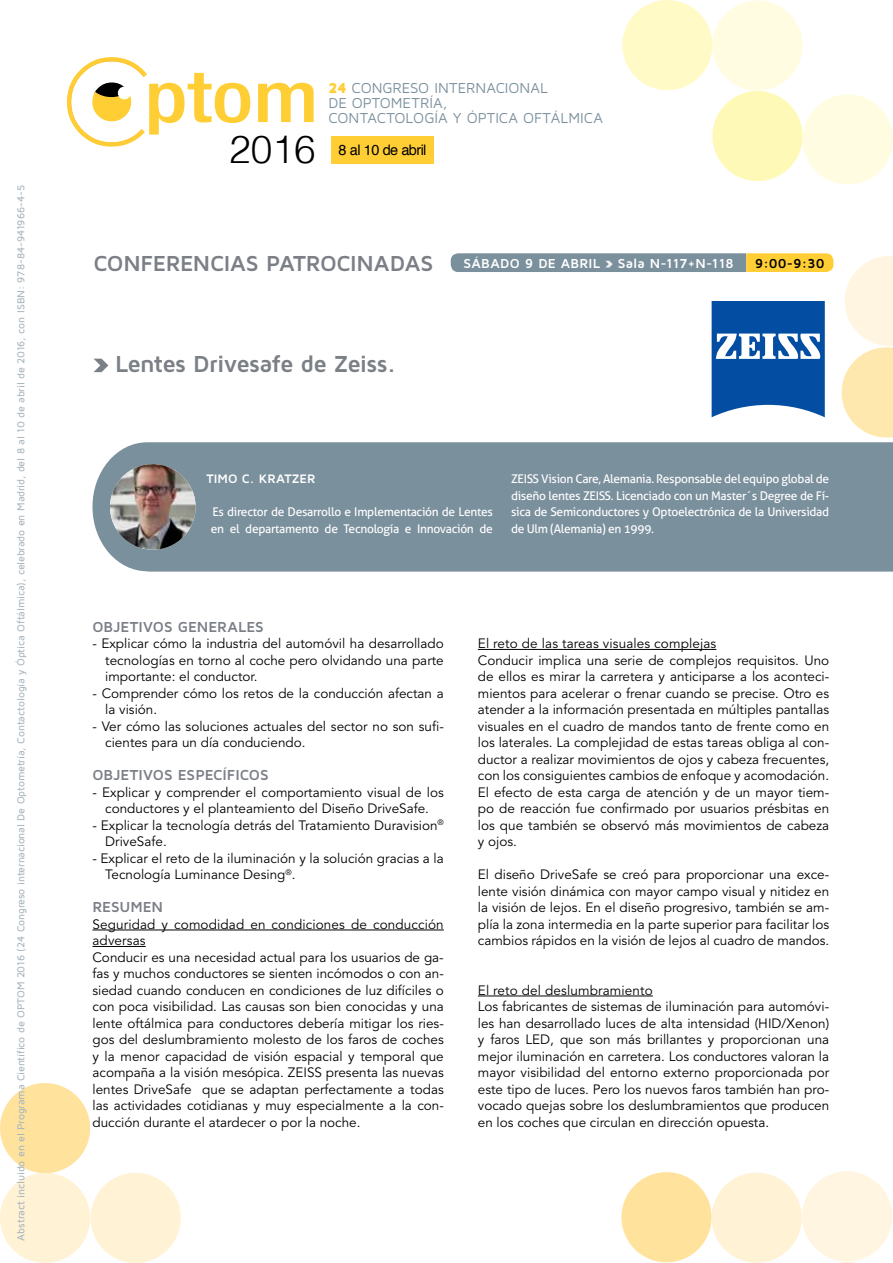
<style>
.page{position:relative;width:893px;height:1263px;background:#fff}
.page>*{position:absolute;margin:0;border:0;box-sizing:border-box;transform-origin:0 0}
.t1{font:300 38.85px "Helvetica";color:#000}
.t2{font:700 24px "Maven Pro";color:#7b7f86}
.t3{font:700 22.5px "Maven Pro";letter-spacing:-.015em;color:#7b7f86}
.t4{font:700 15px "Maven Pro";letter-spacing:-.005em;color:#7b7f86}
.t5{font:14.85px/14.9px "Maven Pro";letter-spacing:-.005em;color:#7b909d}
.t6{font:14.55px "Helvetica";letter-spacing:-.04em;color:#000}
.t7{font:13.5px/16.5px "Avenir LT Std";color:#000}
.t8{font:700 13.5px "Maven Pro";letter-spacing:.01em;color:#fff}
.t9{font:700 13.5px "Maven Pro";color:#000}
.t10{font:700 12.75px "Maven Pro";letter-spacing:-.005em;color:#fff}
.t11{font:12px/16.5px "Aller";letter-spacing:-.025em;color:#fff}
.t12{font:500 10.5px "Maven Pro";letter-spacing:-.015em;color:#a8b5be}
.s1{font-weight:900;color:#ffce35}
</style>
<div class="page">
<div style="left:331px;top:136px;width:103px;height:28px;background:#ffce35"></div>
<div style="left:803px;top:94px;width:90px;height:91px;background:#fffce1;border-radius:50%"></div>
<div style="left:622px;top:0;width:90px;height:90px;background:#fffac6;border-radius:50%"></div>
<div style="left:712px;top:91px;width:91px;height:90px;background:#fff9b7;border-radius:50%"></div>
<div style="left:712px;top:0;width:91px;height:91px;background:#fffce1;border-radius:50%"></div>
<svg style="left:258px;top:83px;width:56px;height:39px"></svg>
<svg style="left:67px;top:57px;width:183px;height:90px"></svg>
<div style="left:802px;top:1171px;width:90px;height:90px;background:#fff5e1;border-radius:50%"></div>
<div style="left:621px;top:1172px;width:91px;height:90px;background:#ffe39d;border-radius:50%"></div>
<div style="left:712px;top:1172px;width:90px;height:91px;background:#fff2d5;border-radius:50%"></div>
<div style="left:0;top:1083px;width:90px;height:90px;background:#ffe39d;border-radius:50%"></div>
<div style="left:0;top:1173px;width:90px;height:90px;background:#fff2d5;border-radius:50%"></div>
<div style="left:91px;top:1173px;width:90px;height:90px;background:#fff2d5;border-radius:50%"></div>
<svg style="left:842px;top:256px;width:51px;height:181px"></svg>
<svg style="left:451px;top:253px;width:382px;height:19px;background:#9ba088"></svg>
<svg style="left:839px;top:1262px;width:17px;height:1px"></svg>
<svg style="left:94px;top:359px;width:14px;height:13px"></svg>
<hr style="left:92px;top:930px;width:352px;height:1px;background:#000">
<hr style="left:92px;top:946px;width:54px;height:1px;background:#000">
<hr style="left:478px;top:649px;width:238px;height:1px;background:#000">
<hr style="left:478px;top:996px;width:175px;height:1px;background:#000">
<div style="left:92px;top:442px;width:801px;height:130px;background:#7b909d"></div>
<img style="left:110px;top:464px;width:86px;height:86px;border-radius:43px">
<svg style="left:712px;top:301px;width:113px;height:116px"></svg>
<p class="t12" style="left:14px;top:1240px;width:1057px;rotate:-90deg">Abstract incluido en el Programa Científico de OPTOM 2016 (24 Congreso internacional De Optometría, Contactología y Óptica Oftálmica), celebrado en Madrid, del 8 al 10 de abril de 2016, con ISBN: 978-84-941966-4-5</p>
<p class="t5" style="left:328px;top:80px;width:276px"><span class="s1">24</span> CONGRESO INTERNACIONAL<br>DE OPTOMETRÍA,<br>CONTACTOLOGÍA Y ÓPTICA OFTÁLMICA</p>
<h1 class="t1" style="left:229px;top:118px;width:88px">2016</h1>
<p class="t6" style="left:339px;top:139px;width:89px">8 al 10 de abril</p>
<h3 class="t3" style="left:93px;top:249px;width:342px">CONFERENCIAS PATROCINADAS</h3>
<p class="t8" style="left:463px;top:254px;width:38px">SÁBADO</p>
<p class="t8" style="left:525px;top:254px;width:77px">9 DE ABRIL</p>
<p class="t8" style="left:618px;top:254px;width:117px">SALA N-117+N-118</p>
<p class="t9" style="left:755px;top:254px;width:71px">9:00-9:30</p>
<h2 class="t2" style="left:115px;top:349px;width:282px">LENTES DRIVESAFE DE ZEISS.</h2>
<p class="t10" style="left:206px;top:471px;width:110px">TIMO C. KRATZER</p>
<p class="t11" style="left:211px;top:503px;width:284px">Es director de Desarrollo e Implementación de Lentes en el departamento de Tecnología e Innovación de</p>
<p class="t11" style="left:511px;top:470px;width:320px;text-align:justify">ZEISS Vision Care, Alemania. Responsable del equipo global de diseño lentes ZEISS. Licenciado con un Master´s Degree de Fí&shy;sica de Semiconductores y Optoelectrónica de la Universidad de Ulm (Alemania) en 1999.</p>
<p class="t4" style="left:92px;top:617px;width:155px">OBJETIVOS GENERALES</p>
<p class="t7" style="left:105px;top:635px;width:340px;text-align:justify;text-indent:-13px">- Explicar cómo la industria del automóvil ha desarrollado tecnologías en torno al coche pero olvidando una parte importante: el conductor.</p>
<p class="t7" style="left:105px;top:685px;width:340px;text-indent:-13px">- Comprender cómo los retos de la conducción afectan a la visión.</p>
<p class="t7" style="left:105px;top:718px;width:340px;text-indent:-13px">- Ver cómo las soluciones actuales del sector no son sufi&shy;cientes para un día conduciendo.</p>
<p class="t4" style="left:92px;top:765px;width:178px">OBJETIVOS ESPECÍFICOS</p>
<p class="t7" style="left:92px;top:784px;width:353px;text-align:center">- Explicar y comprender el comportamiento visual de los conductores y el planteamiento del Diseño DriveSafe.</p>
<p class="t7" style="left:105px;top:817px;width:340px;text-indent:-13px">- Explicar la tecnología detrás del Tratamiento Duravision<sup>®<br></sup>DriveSafe.</p>
<p class="t7" style="left:105px;top:850px;width:340px;text-indent:-13px">- Explicar el reto de la iluminación y la solución gracias a la<br>Tecnología Luminance Desing<sup>®</sup>.</p>
<p class="t4" style="left:92px;top:897px;width:72px">RESUMEN</p>
<p class="t7" style="left:92px;top:916px;width:353px">Seguridad y comodidad en condiciones de conducción adversas<br>Conducir es una necesidad actual para los usuarios de ga&shy;fas y muchos conductores se sienten incómodos o con an&shy;siedad cuando conducen en condiciones de luz difíciles o con poca visibilidad. Las causas son bien conocidas y una lente oftálmica para conductores debería mitigar los ries&shy;gos del deslumbramiento molesto de los faros de coches y la menor capacidad de visión espacial y temporal que acompaña a la visión mesópica. ZEISS presenta las nuevas lentes DriveSafe que se adaptan perfectamente a todas las actividades cotidianas y muy especialmente a la con&shy;ducción durante el atardecer o por la noche.</p>
<p class="t7" style="left:478px;top:635px;width:353px">El reto de las tareas visuales complejas<br>Conducir implica una serie de complejos requisitos. Uno de ellos es mirar la carretera y anticiparse a los aconteci&shy;mientos para acelerar o frenar cuando se precise. Otro es atender a la información presentada en múltiples pantallas visuales en el cuadro de mandos tanto de frente como en los laterales. La complejidad de estas tareas obliga al con&shy;ductor a realizar movimientos de ojos y cabeza frecuentes, con los consiguientes cambios de enfoque y acomodación.<br>El efecto de esta carga de atención y de un mayor tiem&shy;po de reacción fue confirmado por usuarios présbitas en los que también se observó más movimientos de cabeza y ojos.</p>
<p class="t7" style="left:478px;top:866px;width:353px;text-align:justify">El diseño DriveSafe se creó para proporcionar una exce&shy;lente visión dinámica con mayor campo visual y nitidez en la visión de lejos. En el diseño progresivo, también se am&shy;plía la zona intermedia en la parte superior para facilitar los cambios rápidos en la visión de lejos al cuadro de mandos.</p>
<p class="t7" style="left:478px;top:982px;width:353px">El reto del deslumbramiento<br>Los fabricantes de sistemas de iluminación para automóvi&shy;les han desarrollado luces de alta intensidad (HID/Xenon) y faros LED, que son más brillantes y proporcionan una mejor iluminación en carretera. Los conductores valoran la mayor visibilidad del entorno externo proporcionada por este tipo de luces. Pero los nuevos faros también han pro&shy;vocado quejas sobre los deslumbramientos que producen en los coches que circulan en dirección opuesta.</p>
</div>
